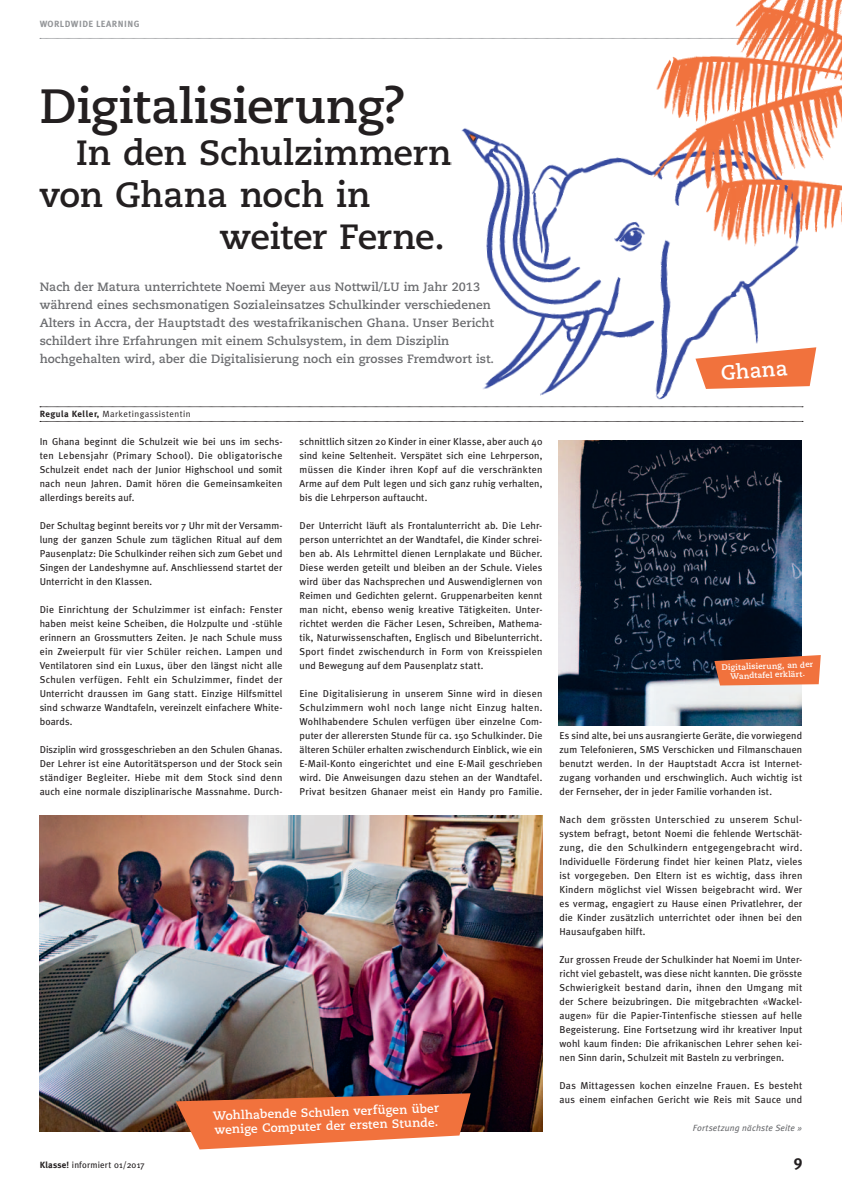
<style>
.page{position:relative;width:842px;height:1191px;background:#fff}
.page>*{position:absolute;margin:0;border:0;box-sizing:border-box;transform-origin:0 0}
.t1{font:700 48px "Caecilia";letter-spacing:-.01em;color:#231f20}
.t2{font:700 35px "Caecilia";letter-spacing:-.005em;color:#231f20}
.t3{font:700 20.5px "Caecilia";color:#fff}
.t4{font:16px "Meta Plus Bold Caps";color:#231f20}
.t5{font:700 12px/18px "Caecilia";letter-spacing:.005em;color:#6c6d70}
.t6{font:700 12px/14px "Caecilia";color:#fff}
.t7{font:10px/14px "Meta Plus";letter-spacing:.015em;color:#231f20;text-align:justify}
.t8{font:9px "Meta Plus Normal";letter-spacing:.05em;color:#231f20}
.t9{font:9px "Meta Plus";letter-spacing:.015em;color:#231f20}
.t10{font:italic 9px "Meta Plus";letter-spacing:.015em;color:#6c6d70}
.t11{font:700 9px "Meta Plus";color:#939598}
.t12{font:700 8px/9px "Caecilia";color:#fff;text-align:center}
.s1{font-family:"Meta Plus";font-weight:700}
.s2{font-weight:700}
</style>
<div class="page">
<svg style="left:40px;top:406px;width:763px;height:1px"></svg>
<svg style="left:40px;top:421px;width:763px;height:1px"></svg>
<svg style="left:40px;top:38px;width:681px;height:1px"></svg>
<img style="left:40px;top:815px;width:502px;height:316px">
<svg style="left:176px;top:1093px;width:295px;height:56px;background:#e07d54"></svg>
<img style="left:559px;top:441px;width:243px;height:284px">
<svg style="left:714px;top:655px;width:107px;height:30px;background:#d66b3f"></svg>
<img style="left:461px;top:128px;width:356px;height:272px">
<svg style="left:695px;top:347px;width:121px;height:42px"></svg>
<img style="left:703px;top:220px;width:139px;height:28px">
<img style="left:645px;top:56px;width:197px;height:164px">
<img style="left:722px;top:0;width:120px;height:101px">
<p class="t11" style="left:40px;top:19px;width:15px">Worldwide</p>
<p class="t11" style="left:96px;top:19px;width:11px">Lear</p>
<p class="t11" style="left:118px;top:19px;width:23px">ning</p>
<h1 class="t1" style="left:40px;top:78px;width:368px">Digitalisierung?</h1>
<h2 class="t2" style="left:76px;top:132px;width:377px">In den Schulzimmern</h2>
<h2 class="t2" style="left:40px;top:174px;width:332px">von Ghana noch in</h2>
<h2 class="t2" style="left:220px;top:216px;width:227px">weiter Ferne.</h2>
<p class="t5" style="left:40px;top:278px;width:456px">Nach der Matura unterrichtete Noemi Meyer aus Nottwil/LU im Jahr 2013 während eines sechsmonatigen Sozialeinsatzes Schulkinder verschiedenen Alters in Accra, der Hauptstadt des westafrikanischen Ghana. Unser Bericht schildert ihre Erfahrungen mit einem Schulsystem, in dem Disziplin hochgehalten wird, aber die Digitalisierung noch ein grosses Fremdwort ist.</p>
<p class="t8" style="left:40px;top:408px;width:152px"><span class="s1">Regula Keller,</span> Marketingassistentin</p>
<p class="t7" style="left:40px;top:434px;width:244px">In Ghana beginnt die Schulzeit wie bei uns im sechs&shy;ten Lebensjahr (Primary School). Die obligatorische Schulzeit endet nach der Junior H ighschool und somit nach neun Jahren. Damit hören die Gemeinsamkeiten allerdings bereits auf.</p>
<p class="t7" style="left:40px;top:518px;width:244px">Der Schultag beginnt bereits vor 7 U hr mit der Versamm&shy;lung der ganzen Schule zum täglichen Ritual auf dem Pausenplatz: Die Schulkinder reihen sich zum Gebet und Singen der Landeshymne auf. Anschliessend startet der U nterricht in den Klassen.</p>
<p class="t7" style="left:40px;top:602px;width:244px">Die Einrichtung der Schulzimmer ist einfach: Fenster haben meist keine Scheiben, die Holzpulte und -stühle erinnern an Grossmutters Zeiten. Je nach Schule muss ein Zweierpult für vier Schüler reichen. Lampen und Ventilatoren sind ein Luxus, über den längst nicht alle Schulen verfügen. Fehlt ein Schulzimmer, findet der U nterricht draussen im Gang statt. Einzige H ilfsmittel sind schwarze Wandtafeln, vereinzelt einfachere White&shy;boards.</p>
<p class="t7" style="left:40px;top:742px;width:244px">Disziplin wird grossgeschrieben an den Schulen Ghanas.<br>Der Lehrer ist eine Autoritätsperson und der Stock sein ständiger Begleiter. H iebe mit dem Stock sind denn auch eine normale disziplinarische Massnahme. Durch-</p>
<p class="t7" style="left:300px;top:434px;width:244px">schnittlich sitzen 20 Kinder in einer Klasse, aber auch 40 sind keine Seltenheit. Verspätet sich eine Lehrperson, müssen die Kinder ihren Kopf auf die verschränkten Arme auf dem Pult legen und sich ganz ruhig verhalten, bis die Lehrperson auftaucht.</p>
<p class="t7" style="left:300px;top:518px;width:244px">Der U nterricht läuft als Frontalunterricht ab. Die Lehr&shy;person unterrichtet an der Wandtafel, die Kinder schrei&shy;ben ab. Als Lehrmittel dienen Lernplakate und Bücher.<br>Diese werden geteilt und bleiben an der Schule. Vieles wird über das Nachsprechen und Auswendiglernen von Reimen und Gedichten gelernt. Gruppenarbeiten kennt man nicht, ebenso wenig kreative Tätigkeiten. U nter&shy;richtet werden die Fächer Lesen, Schreiben, Mathema&shy;tik, N aturwissenschaften, Englisch und Bibelunterricht.<br>Sport findet zwischendurch in Form von Kreisspielen und Bewegung auf dem Pausenplatz statt.</p>
<p class="t7" style="left:300px;top:686px;width:244px">Eine Digitalisierung in unserem Sinne wird in diesen Schulzimmern wohl noch lange nicht Einzug halten.<br>Wohlhabendere Schulen verfügen über einzelne Com&shy;puter der allerersten Stunde für ca. 150 Schulkinder. Die älteren Schüler erhalten zwischendurch Einblick, wie ein E-Mail-Konto eingerichtet und eine E-Mail geschrieben wird. Die Anweisungen dazu stehen an der Wandtafel.<br>Privat besitzen Ghanaer meist ein H andy pro Familie.</p>
<p class="t6" style="left:213px;top:1109px;width:228px;rotate:-2deg">Wohlhabende Schulen verfügen über wenige Computer der ersten Stunde.</p>
<h3 class="t3" style="left:720px;top:361px;width:68px;rotate:-4deg">Ghana</h3>
<p class="t12" style="left:722px;top:663px;width:93px;rotate:-2deg">Digitalisierung, an der<br>Wandtafel erklärt.</p>
<p class="t7" style="left:559px;top:728px;width:244px">Es sind alte, bei uns ausrangierte Geräte, die vorwiegend zum Telefonieren, SMS Verschicken und Filmanschauen benutzt werden. In der H auptstadt Accra ist Internet&shy;zugang vorhanden und erschwinglich. Auch wichtig ist der Fernseher, der in jeder Familie vorhanden ist.</p>
<p class="t7" style="left:559px;top:812px;width:244px">N ach dem grössten U nterschied zu unserem Schul&shy;system befragt, betont N oemi die fehlende Wertschät&shy;zung, die den Schulkindern entgegengebracht wird.<br>Individuelle Förderung findet hier keinen Platz, vieles ist vorgegeben. Den Eltern ist es wichtig, dass ihren Kindern möglichst viel Wissen beigebracht wird. Wer es vermag, engagiert zu H ause einen Privatlehrer, der die Kinder zusätzlich unterrichtet oder ihnen bei den H ausaufgaben hilft.</p>
<p class="t7" style="left:559px;top:952px;width:244px">Zur grossen Freude der Schulkinder hat Noemi im U nter&shy;richt viel gebastelt, was diese nicht kannten. Die grösste Schwierigkeit bestand darin, ihnen den U mgang mit der Schere beizubringen. Die mitgebrachten «Wackel&shy;augen» für die Papier-Tintenfische stiessen auf helle Begeisterung. Eine Fortsetzung wird ihr kreativer Input wohl kaum finden: Die afrikanischen Lehrer sehen kei&shy;nen Sinn darin, Schulzeit mit Basteln zu verbringen.</p>
<p class="t7" style="left:559px;top:1078px;width:244px">Das Mittagessen kochen einzelne Frauen. Es besteht aus einem einfachen Gericht wie Reis mit Sauce und</p>
<p class="t10" style="left:693px;top:1122px;width:111px">Fortsetzung nächste Seite »</p>
<p class="t9" style="left:40px;top:1159px;width:107px"><span class="s2">Klasse!</span> informiert 01/2017</p>
<h3 class="t4" style="left:794px;top:1154px;width:10px">9</h3>
</div>
